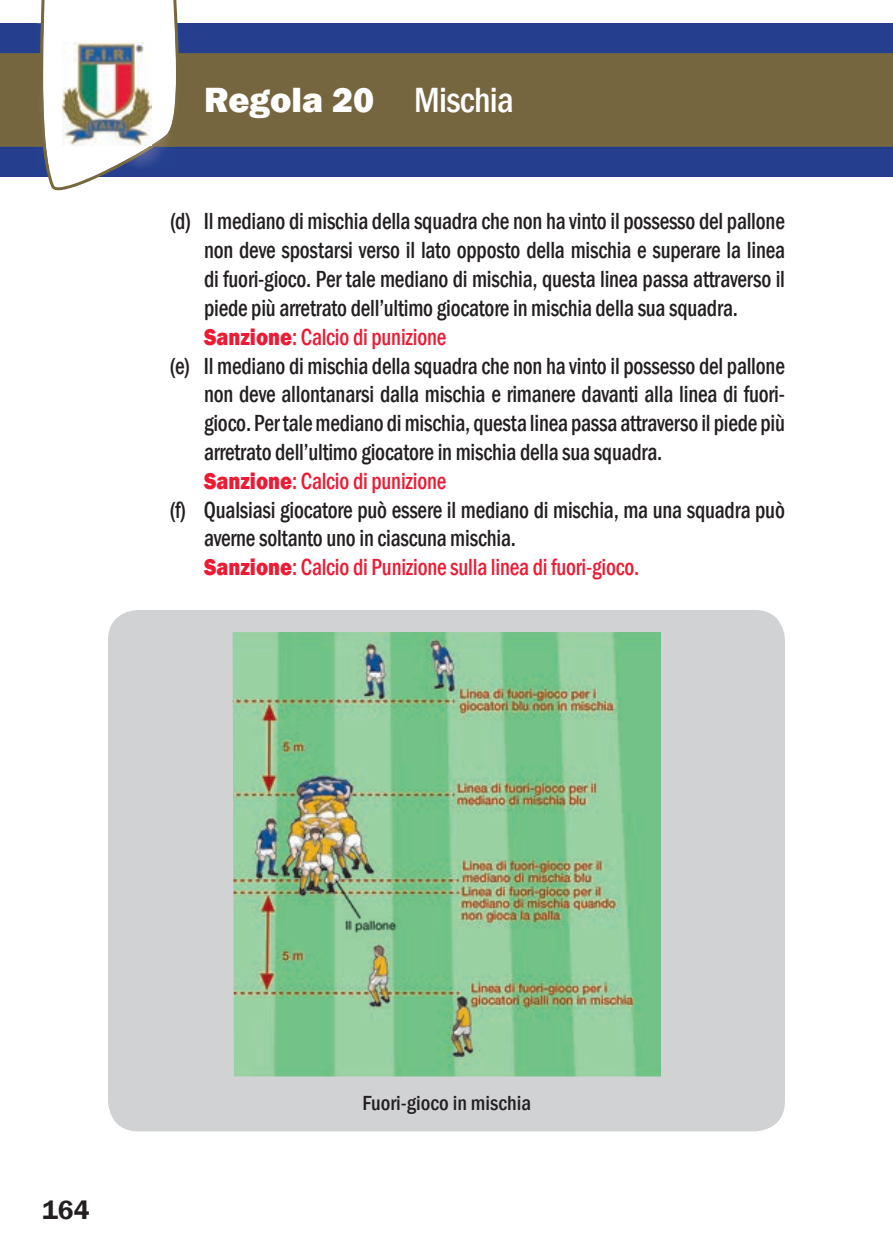
<style>
.page{position:relative;width:893px;height:1259px;background:#fff}
.page>*{position:absolute;margin:0;border:0;box-sizing:border-box;transform-origin:0 0}
.t1{font:800 36px "Franklin Gothic";color:#fff}
.t2{font:600 27px "Franklin Gothic";color:#231f20}
.t3{font:500 condensed 24px "Franklin Gothic";letter-spacing:-.01em;color:#231f20;scale:.9 1}
.t4{font:500 condensed 24px "Franklin Gothic";letter-spacing:-.01em;color:#ed1a33;scale:.9 1}
.t5{font:500 condensed 21px "Franklin Gothic";color:#231f20}
.s1{font-weight:500;font-stretch:condensed}
.s2{font-weight:800;font-stretch:normal}
</style>
<div class="page">
<div style="left:0;top:23px;width:893px;height:153px;background:#253f8e"></div>
<div style="left:0;top:55px;width:893px;height:90px;background:#75663f"></div>
<hr style="left:0;top:53px;width:893px;height:3px;background:#76683f">
<hr style="left:0;top:144px;width:893px;height:3px;background:#76683f">
<svg style="left:36px;top:0;width:149px;height:191px"></svg>
<img style="left:37px;top:23px;width:3px;height:147px">
<img style="left:37px;top:53px;width:3px;height:94px">
<img style="left:40px;top:18px;width:136px;height:152px">
<img style="left:63px;top:42px;width:88px;height:103px">
<div style="left:108px;top:610px;width:677px;height:521px;background:#d1d2d4;border-radius:30px"></div>
<img style="left:233px;top:632px;width:428px;height:444px">
<h1 class="t1" style="left:204px;top:76px;width:311px">Regola 20 <span class="s1">Mischia</span></h1>
<p class="t3" style="left:170px;top:206px;width:685px">(d) Il mediano di mischia della squadra che non ha vinto il possesso del pallone</p>
<p class="t3" style="left:204px;top:234px;width:647px">non deve spostarsi verso il lato opposto della mischia e superare la linea</p>
<p class="t3" style="left:204px;top:263px;width:647px">di fuori-gioco. Per tale mediano di mischia, questa linea passa attraverso il</p>
<p class="t3" style="left:204px;top:292px;width:595px">piede più arretrato dell’ultimo giocatore in mischia della sua squadra.</p>
<p class="t4" style="left:204px;top:321px;width:271px"><span class="s2">Sanzione</span>: Calcio di punizione</p>
<p class="t3" style="left:170px;top:350px;width:685px">(e) Il mediano di mischia della squadra che non ha vinto il possesso del pallone</p>
<p class="t3" style="left:204px;top:378px;width:647px">non deve allontanarsi dalla mischia e rimanere davanti alla linea di fuori-</p>
<p class="t3" style="left:204px;top:407px;width:647px">gioco. Per tale mediano di mischia, questa linea passa attraverso il piede più</p>
<p class="t3" style="left:204px;top:436px;width:511px">arretrato dell’ultimo giocatore in mischia della sua squadra.</p>
<p class="t4" style="left:204px;top:465px;width:271px"><span class="s2">Sanzione</span>: Calcio di punizione</p>
<p class="t3" style="left:170px;top:494px;width:685px">(f) Qualsiasi giocatore può essere il mediano di mischia, ma una squadra può</p>
<p class="t3" style="left:204px;top:522px;width:348px">averne soltanto uno in ciascuna mischia.</p>
<p class="t4" style="left:204px;top:551px;width:485px"><span class="s2">Sanzione</span>: Calcio di Punizione sulla linea di fuori-gioco.</p>
<p class="t2" style="left:42px;top:1193px;width:49px">164</p>
<p class="t5" style="left:362px;top:1089px;width:170px">Fuori-gioco in mischia</p>
</div>
